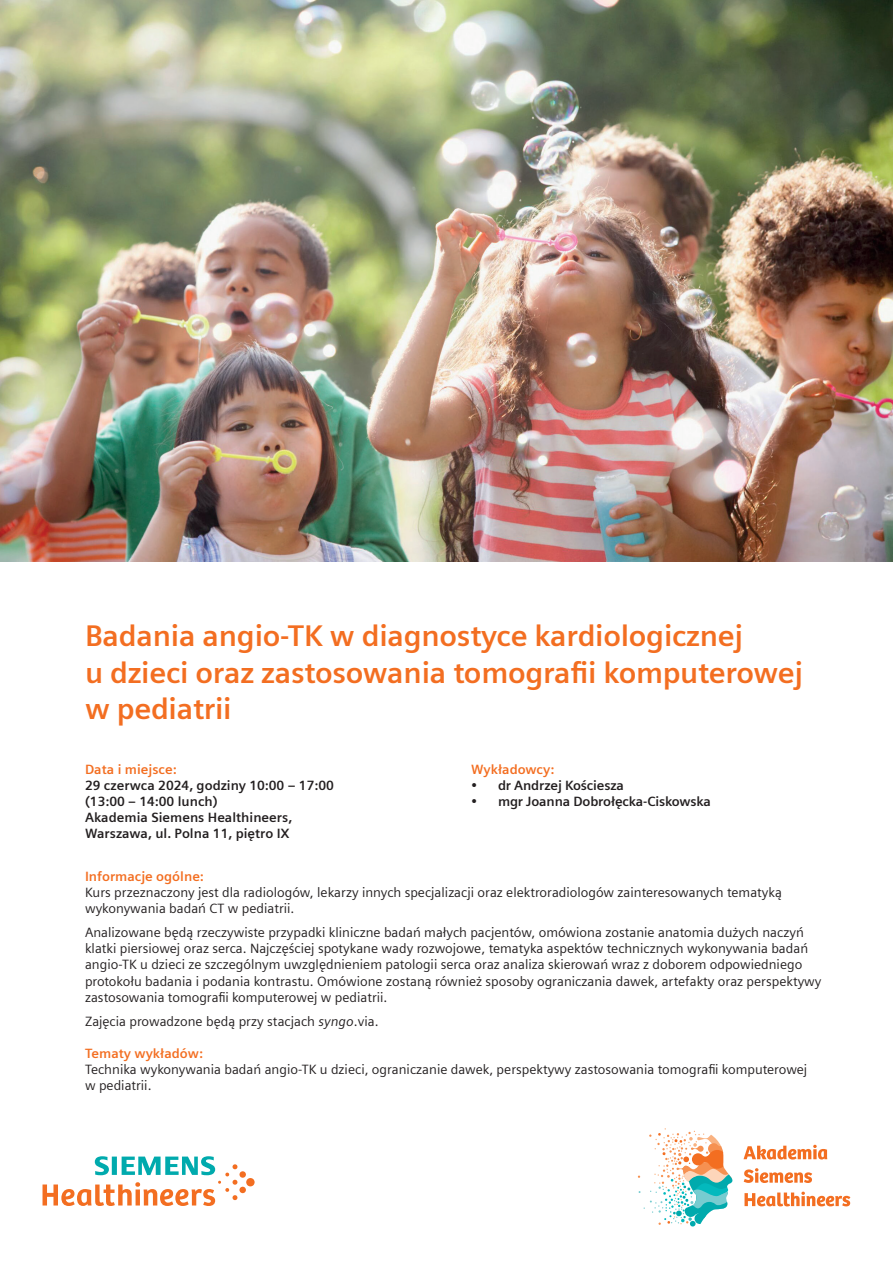
<style>
.page{position:relative;width:893px;height:1263px;background:#fff}
.page>*{position:absolute;margin:0;border:0;box-sizing:border-box;transform-origin:0 0}
.t1{font:700 30px/36px "Siemens Sans";letter-spacing:-.01em;color:#f36e21}
.t2{font:13.5px/16.2px "Siemens Sans";color:#231f20}
.t3{font:700 13.5px/16.2px "Siemens Sans";color:#231f20}
.t4{font:700 13.5px "Siemens Sans";color:#f36e21}
.s1{font-style:italic}
</style>
<div class="page">
<svg style="left:638px;top:1128px;width:94px;height:98px"></svg>
<svg style="left:743px;top:1145px;width:84px;height:14px"></svg>
<svg style="left:744px;top:1168px;width:68px;height:15px"></svg>
<svg style="left:744px;top:1191px;width:106px;height:15px"></svg>
<svg style="left:43px;top:1156px;width:212px;height:50px"></svg>
<img style="left:0;top:0;width:893px;height:561px">
<h1 class="t1" style="left:85px;top:616px;width:719px">Badania angio-TK w diagnostyce kardiologicznej<br>u dzieci oraz zastosowania tomografii komputerowej w pediatrii</h1>
<p class="t4" style="left:85px;top:758px;width:93px">Data i miejsce:</p>
<p class="t3" style="left:85px;top:776px;width:250px">29 czerwca 2024, godziny 10:00 – 17:00 (13:00 – 14:00 lunch)<br>Akademia Siemens Healthineers,<br>Warszawa, ul. Polna 11, piętro IX</p>
<p class="t4" style="left:471px;top:758px;width:85px">Wykładowcy:</p>
<p class="t3" style="left:498px;top:776px;width:215px">dr Andrzej Kościesza<br>mgr Joanna Dobrołęcka-Ciskowska</p>
<p class="t4" style="left:85px;top:866px;width:120px">Informacje ogólne:</p>
<p class="t2" style="left:85px;top:883px;width:698px">Kurs przeznaczony jest dla radiologów, lekarzy innych specjalizacji oraz elektroradiologów zainteresowanych tematyką wykonywania badań CT w pediatrii.</p>
<p class="t2" style="left:85px;top:923px;width:738px">Analizowane będą rzeczywiste przypadki kliniczne badań małych pacjentów, omówiona zostanie anatomia dużych naczyń klatki piersiowej oraz serca. Najczęściej spotykane wady rozwojowe, tematyka aspektów technicznych wykonywania badań angio-TK u dzieci ze szczególnym uwzględnieniem patologii serca oraz analiza skierowań wraz z doborem odpowiedniego protokołu badania i podania kontrastu. Omówione zostaną również sposoby ograniczania dawek, artefakty oraz perspektywy zastosowania tomografii komputerowej w pediatrii.</p>
<p class="t2" style="left:85px;top:1012px;width:295px">Zajęcia prowadzone będą przy stacjach <span class="s1">syngo</span>.via.</p>
<p class="t4" style="left:85px;top:1043px;width:119px">Tematy wykładów:</p>
<p class="t2" style="left:85px;top:1060px;width:724px">Technika wykonywania badań angio-TK u dzieci, ograniczanie dawek, perspektywy zastosowania tomografii komputerowej w pediatrii.</p>
</div>
